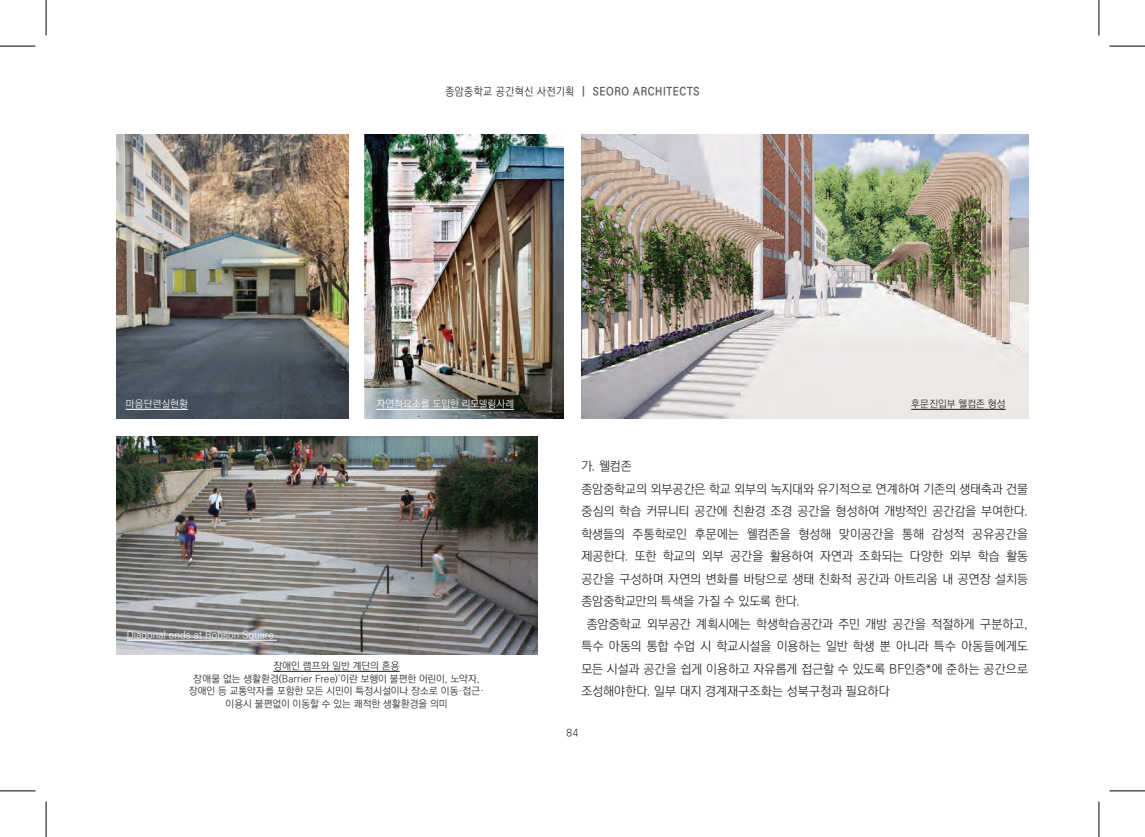
<style>
.page{position:relative;width:1145px;height:837px;background:#fff}
.page>*{position:absolute;margin:0;border:0;box-sizing:border-box;transform-origin:0 0}
.t1{font:300 12.5px "Ko Pub Dotum";letter-spacing:.005em;color:#231f20}
.t2{font:700 11.25px "Ko Pub Dotum";letter-spacing:.06em;color:#57585a;scale:.9 1}
.t3{font:300 10px/12.5px "Ko Pub Dotum";letter-spacing:.01em;color:#231f20;text-align:center}
.t4{font:300 10px "Ko Pub Dotum";letter-spacing:.01em;color:#fff}
.s1{font-weight:300;color:#231f20}
</style>
<div class="page">
<img style="left:117px;top:436px;width:420px;height:218px">
<img style="left:581px;top:135px;width:447px;height:283px">
<hr style="left:273px;top:671px;width:127px;height:1px;background:#231f20">
<img style="left:365px;top:135px;width:198px;height:283px">
<img style="left:117px;top:135px;width:231px;height:283px">
<hr style="left:126px;top:409px;width:62px;height:1px;background:#fff">
<hr style="left:376px;top:409px;width:138px;height:1px;background:#fff">
<hr style="left:127px;top:639px;width:150px;height:1px;background:#fff">
<hr style="left:911px;top:409px;width:94px;height:1px;background:#231f20">
<hr style="left:0;top:46px;width:35px;height:1px;background:#000">
<hr style="left:1109px;top:46px;width:35px;height:1px;background:#000">
<hr style="left:0;top:790px;width:35px;height:1px;background:#000">
<hr style="left:1109px;top:790px;width:35px;height:1px;background:#000">
<hr style="left:46px;top:0;width:1px;height:35px;background:#000">
<hr style="left:46px;top:801px;width:1px;height:35px;background:#000">
<hr style="left:1098px;top:0;width:1px;height:35px;background:#000">
<hr style="left:1098px;top:801px;width:1px;height:35px;background:#000">
<p class="t2" style="left:445px;top:85px;width:284px"><span class="s1">종암중학교 공간혁신 사전기획</span> | SEORO ARCHITECTS</p>
<p class="t4" style="left:126px;top:399px;width:63px">마음단련실현황</p>
<p class="t4" style="left:376px;top:399px;width:139px">자연적요소를 도입한 리모델링사례</p>
<p class="t3" style="left:911px;top:398px;width:96px">후문진입부 웰컴존 형성</p>
<p class="t4" style="left:127px;top:630px;width:149px">Diagonal ends at Robson Square</p>
<p class="t3" style="left:189px;top:660px;width:297px">장애인 램프와 일반 계단의 혼용<br>장애물 없는 생활환경(Barrier Free)’이란 보행이 불편한 어린이, 노약자, 장애인 등 교통약자를 포함한 모든 시민이 특정시설이나 장소로 이동·접근· 이용시 불편없이 이동할 수 있는 쾌적한 생활환경을 의미</p>
<p class="t1" style="left:581px;top:460px;width:52px">가. 웰컴존</p>
<p class="t1" style="left:581px;top:482px;width:448px">종암중학교의 외부공간은 학교 외부의 녹지대와 유기적으로 연계하여 기존의 생태축과 건물</p>
<p class="t1" style="left:581px;top:505px;width:448px">중심의 학습 커뮤니티 공간에 친환경 조경 공간을 형성하여 개방적인 공간감을 부여한다.</p>
<p class="t1" style="left:581px;top:527px;width:448px">학생들의 주통학로인 후문에는 웰컴존을 형성해 맞이공간을 통해 감성적 공유공간을</p>
<p class="t1" style="left:581px;top:550px;width:448px">제공한다. 또한 학교의 외부 공간을 활용하여 자연과 조화되는 다양한 외부 학습 활동</p>
<p class="t1" style="left:581px;top:572px;width:448px">공간을 구성하며 자연의 변화를 바탕으로 생태 친화적 공간과 아트리움 내 공연장 설치등</p>
<p class="t1" style="left:581px;top:595px;width:220px">종암중학교만의 특색을 가질 수 있도록 한다.</p>
<p class="t1" style="left:586px;top:617px;width:443px">종암중학교 외부공간 계획시에는 학생학습공간과 주민 개방 공간을 적절하게 구분하고,</p>
<p class="t1" style="left:581px;top:640px;width:448px">특수 아동의 통합 수업 시 학교시설을 이용하는 일반 학생 뿐 아니라 특수 아동들에게도</p>
<p class="t1" style="left:581px;top:662px;width:448px">모든 시설과 공간을 쉽게 이용하고 자유롭게 접근할 수 있도록 BF인증*에 준하는 공간으로</p>
<p class="t1" style="left:581px;top:685px;width:310px">조성해야한다. 일부 대지 경계재구조화는 성북구청과 필요하다</p>
<p class="t3" style="left:566px;top:726px;width:13px">84</p>
</div>
